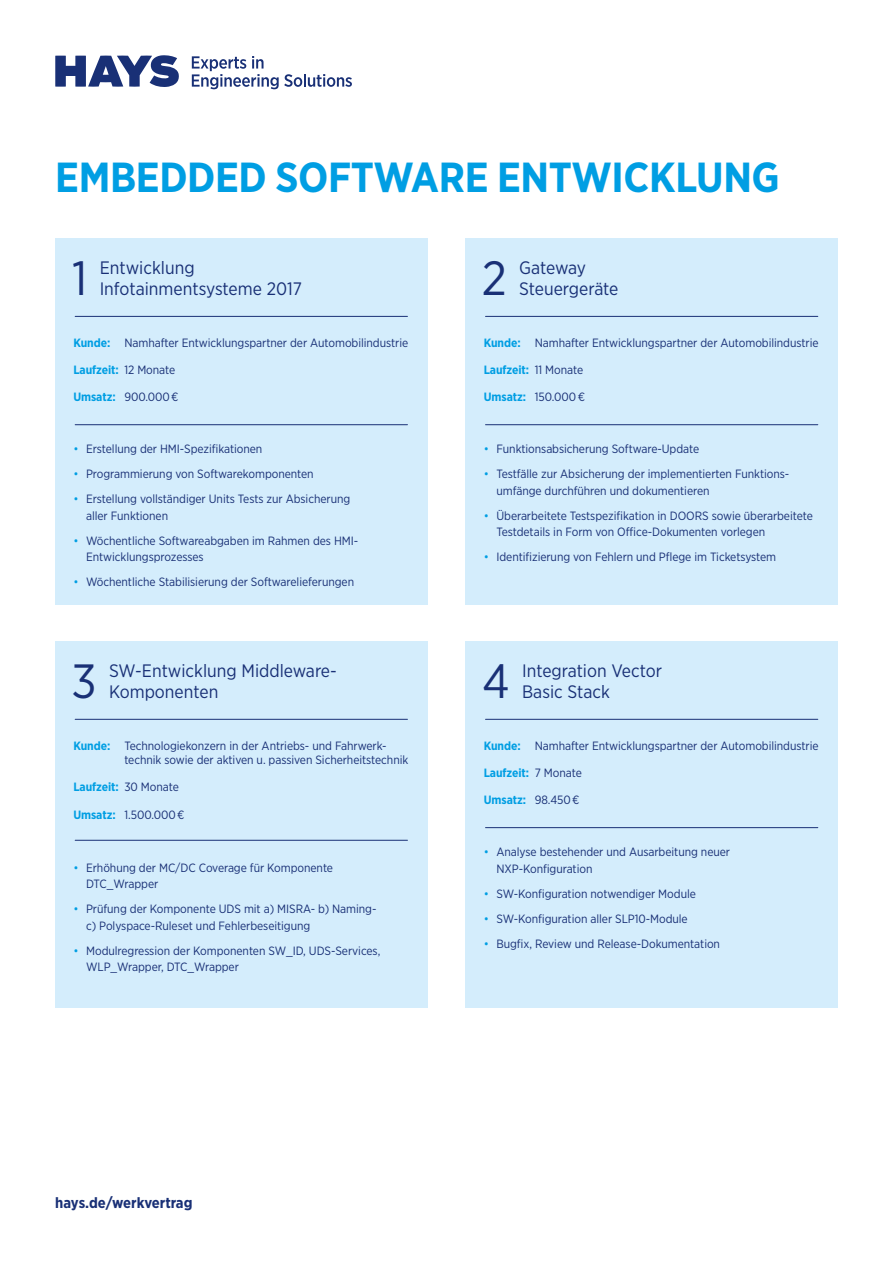
<style>
.page{position:relative;width:893px;height:1263px;background:#fff}
.page>*{position:absolute;margin:0;border:0;box-sizing:border-box;transform-origin:0 0}
.t1{font:48px "Gotham Narrow";color:#193076}
.t2{font:700 42px "Gotham Narrow";letter-spacing:-.01em;color:#009ee3}
.t3{font:18px/21px "Gotham Narrow";color:#193076}
.t4{font:700 15px "Gotham Narrow";color:#193076}
.t5{font:12px/16.5px "Gotham Narrow";letter-spacing:-.005em;color:#193076}
.t6{font:700 12px "Gotham Narrow";letter-spacing:-.005em;color:#009ee3}
.s1{font-weight:700;color:#009ee3}
.s2{font-weight:400;color:#193076}
.s3{color:#009ee3}
</style>
<div class="page">
<svg style="left:55px;top:55px;width:124px;height:32px"></svg>
<svg style="left:192px;top:56px;width:160px;height:33px"></svg>
<div style="left:55px;top:238px;width:372px;height:367px;background:#d4edfc"></div>
<hr style="left:75px;top:316px;width:332px;height:1px;background:#193076">
<hr style="left:75px;top:424px;width:332px;height:1px;background:#193076">
<div style="left:466px;top:238px;width:372px;height:367px;background:#d4edfc"></div>
<hr style="left:485px;top:316px;width:333px;height:1px;background:#193076">
<hr style="left:485px;top:424px;width:333px;height:1px;background:#193076">
<div style="left:55px;top:641px;width:372px;height:367px;background:#d4edfc"></div>
<hr style="left:75px;top:719px;width:332px;height:1px;background:#193076">
<hr style="left:75px;top:840px;width:332px;height:1px;background:#193076">
<div style="left:466px;top:641px;width:372px;height:367px;background:#d4edfc"></div>
<hr style="left:485px;top:719px;width:333px;height:1px;background:#193076">
<hr style="left:485px;top:827px;width:333px;height:1px;background:#193076">
<h2 class="t2" style="left:55px;top:152px;width:726px">EMBEDDED SOFTWARE ENTWICKLUNG</h2>
<h1 class="t1" style="left:72px;top:249px;width:17px">1</h1>
<h3 class="t3" style="left:100px;top:257px;width:204px">Entwicklung<br>Infotainmentsysteme 2017</h3>
<p class="t5" style="left:73px;top:334px;width:336px"><span class="s1">Kunde:</span> Namhafter Entwicklungspartner der Automobilindustrie</p>
<p class="t6" style="left:73px;top:363px;width:103px">Laufzeit: <span class="s2">12 Monate</span></p>
<p class="t5" style="left:73px;top:389px;width:107px"><span class="s1">Umsatz:</span> 900.000€</p>
<p class="t5" style="left:73px;top:441px;width:191px"><span class="s3">•</span> Erstellung der HMI-Spezifikationen</p>
<p class="t5" style="left:73px;top:466px;width:242px"><span class="s3">•</span> Programmierung von Softwarekomponenten</p>
<p class="t5" style="left:86px;top:491px;width:266px;text-indent:-13px"><span class="s3">•</span> Erstellung vollständiger Units Tests zur Absicherung aller Funktionen</p>
<p class="t5" style="left:86px;top:532px;width:274px;text-indent:-13px"><span class="s3">•</span> Wöchentliche Softwareabgaben im Rahmen des HMI-<br>Entwicklungsprozesses</p>
<p class="t5" style="left:73px;top:574px;width:282px"><span class="s3">•</span> Wöchentliche Stabilisierung der Softwarelieferungen</p>
<h1 class="t1" style="left:72px;top:652px;width:27px">3</h1>
<h3 class="t3" style="left:109px;top:660px;width:229px">SW-Entwicklung Middleware-<br>Komponenten</h3>
<p class="t5" style="left:124px;top:738px;width:285px;line-height:14.4px;text-indent:-51px"><span class="s1">Kunde:</span> Technologiekonzern in der Antriebs- und Fahrwerk&shy;technik sowie der aktiven u. passiven Sicherheitstechnik</p>
<p class="t6" style="left:73px;top:780px;width:107px">Laufzeit: <span class="s2">30 Monate</span></p>
<p class="t5" style="left:73px;top:806px;width:113px"><span class="s1">Umsatz:</span> 1.500.000€</p>
<p class="t5" style="left:86px;top:859px;width:248px;text-indent:-13px"><span class="s3">•</span> Erhöhung der MC/DC Coverage für Komponente<br>DTC_Wrapper</p>
<p class="t5" style="left:86px;top:900px;width:292px;text-indent:-13px"><span class="s3">•</span> Prüfung der Komponente UDS mit a) MISRA- b) Naming&shy;c) Polyspace-Ruleset und Fehlerbeseitigung</p>
<p class="t5" style="left:86px;top:942px;width:296px;text-indent:-13px"><span class="s3">•</span> Modulregression der Komponenten SW_ID, UDS-Services,<br>WLP_Wrapper, DTC_Wrapper</p>
<h1 class="t1" style="left:482px;top:249px;width:26px">2</h1>
<h3 class="t3" style="left:519px;top:257px;width:101px">Gateway<br>Steuergeräte</h3>
<p class="t5" style="left:484px;top:334px;width:336px"><span class="s1">Kunde:</span> Namhafter Entwicklungspartner der Automobilindustrie</p>
<p class="t6" style="left:484px;top:363px;width:101px">Laufzeit: <span class="s2">11 Monate</span></p>
<p class="t5" style="left:484px;top:389px;width:103px"><span class="s1">Umsatz:</span> 150.000€</p>
<p class="t5" style="left:484px;top:441px;width:217px"><span class="s3">•</span> Funktionsabsicherung Software-Update</p>
<p class="t5" style="left:496px;top:466px;width:294px;text-indent:-13px"><span class="s3">•</span> Testfälle zur Absicherung der implementierten Funktions&shy;umfänge durchführen und dokumentieren</p>
<p class="t5" style="left:496px;top:507px;width:318px;text-indent:-13px"><span class="s3">•</span> Überarbeitete Testspezifikation in DOORS sowie überarbeitete<br>Testdetails in Form von Office-Dokumenten vorlegen</p>
<p class="t5" style="left:484px;top:549px;width:294px"><span class="s3">•</span> Identifizierung von Fehlern und Pflege im Ticketsystem</p>
<h1 class="t1" style="left:482px;top:652px;width:29px">4</h1>
<h3 class="t3" style="left:522px;top:660px;width:141px">Integration Vector<br>Basic Stack</h3>
<p class="t5" style="left:484px;top:737px;width:336px"><span class="s1">Kunde:</span> Namhafter Entwicklungspartner der Automobilindustrie</p>
<p class="t6" style="left:484px;top:765px;width:100px">Laufzeit: <span class="s2">7 Monate</span></p>
<p class="t6" style="left:484px;top:793px;width:97px">Umsatz: <span class="s2">98.450€</span></p>
<p class="t5" style="left:496px;top:844px;width:235px;text-indent:-13px"><span class="s3">•</span> Analyse bestehender und Ausarbeitung neuer<br>NXP-Konfiguration</p>
<p class="t5" style="left:484px;top:885px;width:214px"><span class="s3">•</span> SW-Konfiguration notwendiger Module</p>
<p class="t5" style="left:484px;top:910px;width:206px"><span class="s3">•</span> SW-Konfiguration aller SLP10-Module</p>
<p class="t5" style="left:484px;top:935px;width:238px"><span class="s3">•</span> Bugfix, Review und Release-Dokumentation</p>
<p class="t4" style="left:55px;top:1193px;width:139px">hays.de/werkvertrag</p>
</div>
